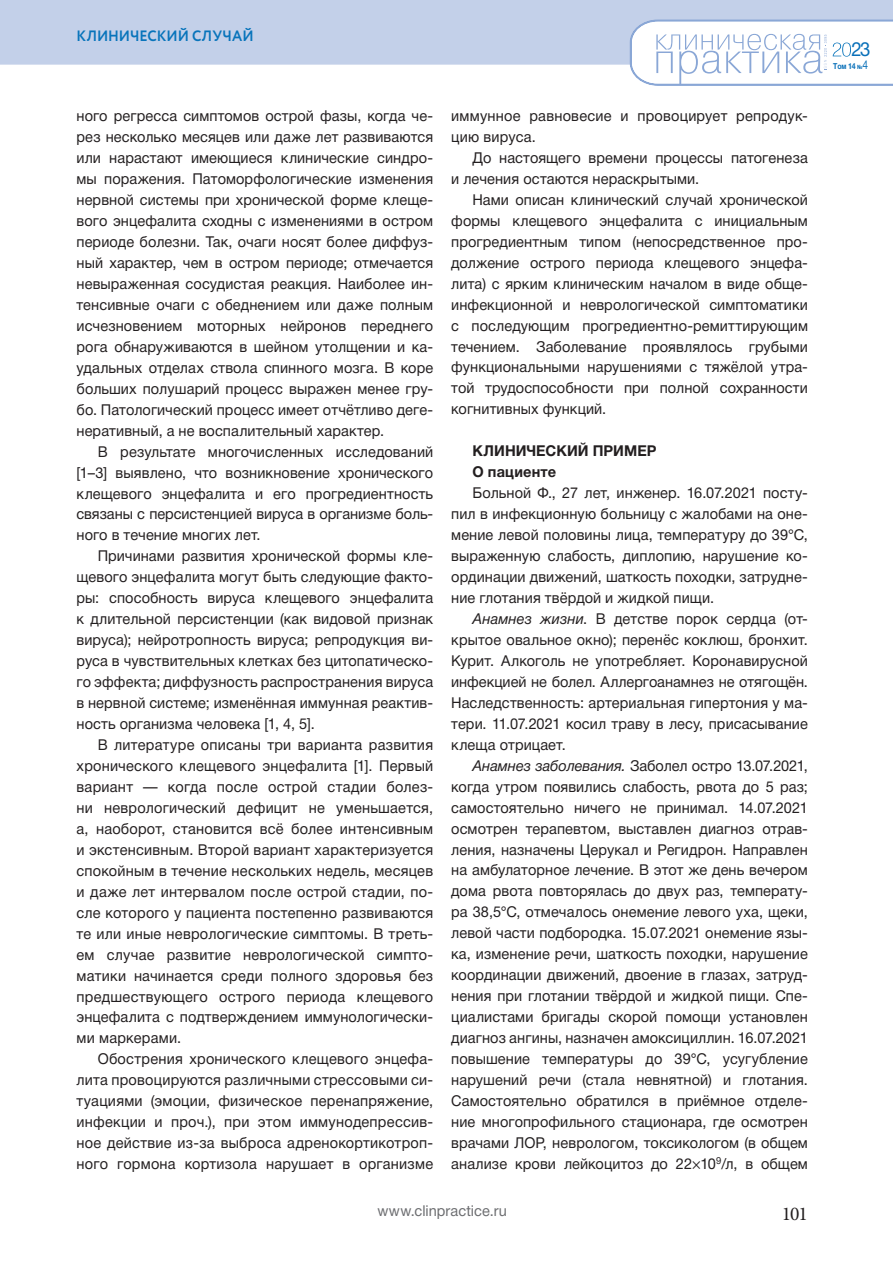
<style>
.page{position:relative;width:893px;height:1263px;background:#fff}
.page>*{position:absolute;margin:0;border:0;box-sizing:border-box;transform-origin:0 0}
.t1{font:19.5px "Minion Pro";color:#231f20}
.t2{font:19.5px "Helvetica Neue Cyr";color:#0970b9;scale:.95 1}
.t3{font:15px/21px "Helvetica Neue Cyr";letter-spacing:.005em;color:#231f20;text-align:justify}
.t4{font:700 15px/21px "Helvetica Neue Cyr";letter-spacing:.005em;color:#231f20}
.t5{font:15px "Helvetica Neue Cyr";letter-spacing:.005em;color:#6c6d70}
.t6{font:700 15px "Circe";color:#0874bb;scale:.95 1}
.t7{font:700 8.25px "Helvetica Neue Cyr";color:#0970b9;scale:.85 1}
.s1{font-style:italic}
.s2{font-family:"Myriad Pro"}
.s3{font-size:6px}
.s4{font-weight:400;font-size:12px}
</style>
<div class="page">
<div style="left:0;top:0;width:893px;height:65px;background:#c3d0e9"></div>
<svg style="left:629px;top:19px;width:264px;height:67px"></svg>
<p class="t6" style="left:77px;top:26px;width:188px">КЛИНИЧЕСКИЙ СЛУЧАЙ</p>
<p class="t3" style="left:77px;top:106px;width:358px">ного регресса симптомов острой фазы, когда че&shy;рез несколько месяцев или даже лет развиваются или нарастают имеющиеся клинические синдро&shy;мы поражения. Патоморфологические изменения нервной системы при хронической форме клеще&shy;вого энцефалита сходны с изменениями в остром периоде болезни. Так, очаги носят более диффуз&shy;ный характер, чем в остром периоде; отмечается невыраженная сосудистая реакция. Наиболее ин&shy;тенсивные очаги с обеднением или даже полным исчезновением моторных нейронов переднего рога обнаруживаются в шейном утолщении и ка&shy;удальных отделах ствола спинного мозга. В коре больших полушарий процесс выражен менее гру&shy;бо. Патологический процесс имеет отчётливо деге&shy;неративный, а не воспалительный характер.</p>
<p class="t3" style="left:77px;top:441px;width:358px;text-indent:21px">В результате многочисленных исследований [1–3] выявлено, что возникновение хронического клещевого энцефалита и его прогредиентность связаны с персистенцией вируса в организме боль&shy;ного в течение многих лет.</p>
<p class="t3" style="left:77px;top:546px;width:358px;text-indent:21px">Причинами развития хронической формы кле&shy;щевого энцефалита могут быть следующие факто&shy;ры: способность вируса клещевого энцефалита к длительной персистенции (как видовой признак вируса); нейротропность вируса; репродукция ви&shy;руса в чувствительных клетках без цитопатическо&shy;го эффекта; диффузность распространения вируса в нервной системе; изменённая иммунная реактив&shy;ность организма человека [1, 4, 5].</p>
<p class="t3" style="left:77px;top:734px;width:358px;text-indent:21px">В литературе описаны три варианта развития хронического клещевого энцефалита [1]. Первый вариант — когда после острой стадии болез&shy;ни неврологический дефицит не уменьшается, а, наоборот, становится всё более интенсивным и экстенсивным. Второй вариант характеризуется спокойным в течение нескольких недель, месяцев и даже лет интервалом после острой стадии, по&shy;сле которого у пациента постепенно развиваются те или иные неврологические симптомы. В треть&shy;ем случае развитие неврологической симпто&shy;матики начинается среди полного здоровья без предшествующего острого периода клещевого энцефалита с подтверждением иммунологически&shy;ми маркерами.</p>
<p class="t3" style="left:77px;top:1049px;width:358px;text-indent:21px">Обострения хронического клещевого энцефа&shy;лита провоцируются различными стрессовыми си&shy;туациями (эмоции, физическое перенапряжение, инфекции и проч.), при этом иммунодепрессив&shy;ное действие из-за выброса адренокортикотроп&shy;ного гормона кортизола нарушает в организме</p>
<p class="t3" style="left:451px;top:105px;width:358px">иммунное равновесие и провоцирует репродук&shy;цию вируса.</p>
<p class="t3" style="left:451px;top:147px;width:358px;text-indent:21px">До настоящего времени процессы патогенеза и лечения остаются нераскрытыми.</p>
<p class="t3" style="left:451px;top:189px;width:358px;text-indent:21px">Нами описан клинический случай хронической формы клещевого энцефалита с инициальным прогредиентным типом (непосредственное про&shy;должение острого периода клещевого энцефа&shy;лита) с ярким клиническим началом в виде обще&shy;инфекционной и неврологической симптоматики с последующим прогредиентно-ремиттирующим течением. Заболевание проявлялось грубыми функциональными нарушениями с тяжёлой утра&shy;той трудоспособности при полной сохранности когнитивных функций.</p>
<p class="t4" style="left:472px;top:441px;width:186px">КЛИНИЧЕСКИЙ ПРИМЕР<br>О пациенте</p>
<p class="t3" style="left:451px;top:483px;width:358px;text-indent:21px">Больной Ф., 27 лет, инженер. 16.07.2021 посту&shy;пил в инфекционную больницу с жалобами на оне&shy;мение левой половины лица, температуру до 39°С, выраженную слабость, диплопию, нарушение ко&shy;ординации движений, шаткость походки, затрудне&shy;ние глотания твёрдой и жидкой пищи.</p>
<p class="t3" style="left:451px;top:608px;width:358px;text-indent:21px"><span class="s1">Анамнез жизни</span>. В детстве порок сердца (от&shy;крытое овальное окно); перенёс коклюш, бронхит.<br>Курит. Алкоголь не употребляет. Коронавирусной инфекцией не болел. Аллергоанамнез не отягощён.<br>Наследственность: артериальная гипертония у ма&shy;тери. 11.07.2021 косил траву в лесу, присасывание клеща отрицает.</p>
<p class="t3" style="left:451px;top:755px;width:358px;text-indent:21px"><span class="s1">Анамнез заболевания.</span> Заболел остро 13.07.2021, когда утром появились слабость, рвота до 5 раз; самостоятельно ничего не принимал. 14.07.2021 осмотрен терапевтом, выставлен диагноз отрав&shy;ления, назначены Церукал и Регидрон. Направлен на амбулаторное лечение. В этот же день вечером дома рвота повторялась до двух раз, температу&shy;ра 38,5°С, отмечалось онемение левого уха, щеки, левой части подбородка. 15.07.2021 онемение язы&shy;ка, изменение речи, шаткость походки, нарушение координации движений, двоение в глазах, затруд&shy;нения при глотании твёрдой и жидкой пищи. Спе&shy;циалистами бригады скорой помощи установлен диагноз ангины, назначен амоксициллин. 16.07.2021 повышение температуры до 39°С, усугубление нарушений речи (стала невнятной) и глотания.<br>Самостоятельно обратился в приёмное отделе&shy;ние многопрофильного стационара, где осмотрен врачами ЛОР, неврологом, токсикологом (в общем анализе крови лейкоцитоз до 22<span class="s2">×</span>10<sup>9</sup>/л, в общем</p>
<p class="t5" style="left:377px;top:1203px;width:131px">www.clinpractice.ru</p>
<h1 class="t1" style="left:782px;top:1200px;width:28px">101</h1>
<h1 class="t2" style="left:851px;top:39px;width:22px">23</h1>
<p class="t7" style="left:833px;top:61px;width:43px">Том 14 <span class="s3">№</span><span class="s4">4</span></p>
</div>
